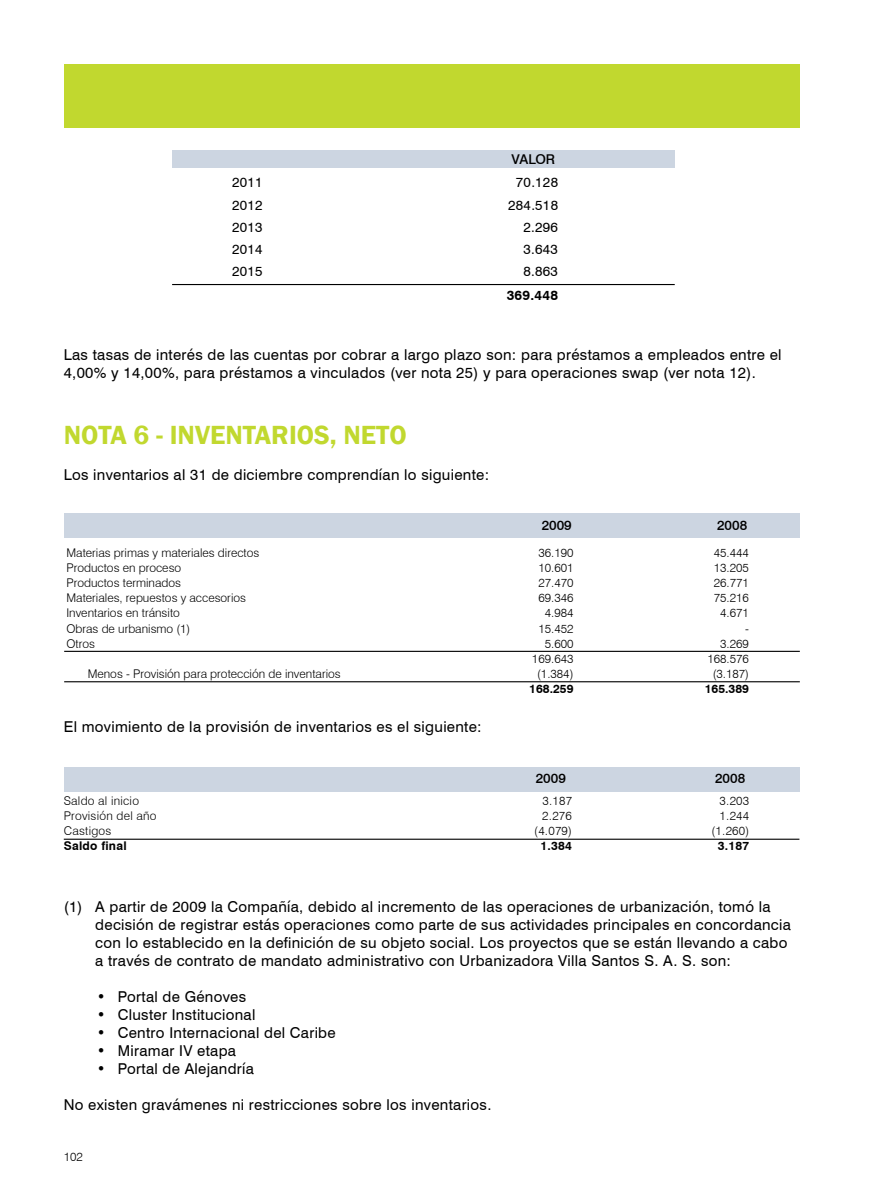
<style>
.page{position:relative;width:893px;height:1191px;background:#fff}
.page>*{position:absolute;margin:0;border:0;box-sizing:border-box;transform-origin:0 0}
.t1{font:600 27px "Franklin Gothic";color:#c1d82f}
.t2{font:15px/18px "Swiss 721 BT";letter-spacing:.02em;color:#000}
.t3{font:13.5px "Swiss 721 BT";letter-spacing:.02em;color:#000}
.t4{font:500 13.5px "Swiss 721 BT";color:#000}
.t5{font:700 13.5px "Swiss 721 BT";letter-spacing:.02em;color:#000}
.t6{font:300 12px "Swiss 721 BT";color:#000}
.t7{font:300 12px "Swiss 721 BT";letter-spacing:.02em;color:#000}
.t8{font:700 12px "Swiss 721 BT";letter-spacing:.02em;color:#000}
</style>
<div class="page">
<div style="left:64px;top:64px;width:735px;height:64px;background:#c1d82f"></div>
<hr style="left:64px;top:651px;width:736px;height:1px;background:#000">
<div style="left:64px;top:513px;width:736px;height:25px;background:#ccd5e1"></div>
<hr style="left:64px;top:681px;width:736px;height:1px;background:#000">
<div style="left:64px;top:767px;width:735px;height:24px;background:#ccd5e1"></div>
<hr style="left:64px;top:838px;width:735px;height:1px;background:#000">
<div style="left:172px;top:151px;width:503px;height:17px;background:#ccd5e1"></div>
<hr style="left:172px;top:284px;width:503px;height:1px;background:#000">
<p class="t4" style="left:511px;top:151px;width:45px">VALOR</p>
<p class="t3" style="left:232px;top:174px;width:32px">2011</p>
<p class="t3" style="left:516px;top:174px;width:44px">70.128</p>
<p class="t3" style="left:232px;top:197px;width:32px">2012</p>
<p class="t3" style="left:508px;top:197px;width:51px">284.518</p>
<p class="t3" style="left:232px;top:219px;width:32px">2013</p>
<p class="t3" style="left:524px;top:219px;width:36px">2.296</p>
<p class="t3" style="left:232px;top:241px;width:32px">2014</p>
<p class="t3" style="left:524px;top:241px;width:36px">3.643</p>
<p class="t3" style="left:232px;top:263px;width:32px">2015</p>
<p class="t3" style="left:524px;top:263px;width:36px">8.863</p>
<p class="t5" style="left:507px;top:287px;width:53px">369.448</p>
<p class="t2" style="left:64px;top:346px;width:719px">Las tasas de interés de las cuentas por cobrar a largo plazo son: para préstamos a empleados entre el<br>4,00% y 14,00%, para préstamos a vinculados (ver nota 25) y para operaciones swap (ver nota 12).</p>
<h1 class="t1" style="left:64px;top:418px;width:344px">NOTA 6 - INVENTARIOS, NETO</h1>
<p class="t2" style="left:64px;top:466px;width:427px">Los inventarios al 31 de diciembre comprendían lo siguiente:</p>
<p class="t4" style="left:542px;top:516px;width:32px">2009</p>
<p class="t4" style="left:717px;top:516px;width:32px">2008</p>
<p class="t6" style="left:66px;top:546px;width:194px">Materias primas y materiales directos</p>
<p class="t6" style="left:538px;top:546px;width:37px">36.190</p>
<p class="t6" style="left:714px;top:546px;width:37px">45.444</p>
<p class="t6" style="left:66px;top:561px;width:116px">Productos en proceso</p>
<p class="t6" style="left:538px;top:561px;width:37px">10.601</p>
<p class="t6" style="left:714px;top:561px;width:37px">13.205</p>
<p class="t6" style="left:66px;top:576px;width:116px">Productos terminados</p>
<p class="t6" style="left:538px;top:576px;width:37px">27.470</p>
<p class="t6" style="left:714px;top:576px;width:37px">26.771</p>
<p class="t6" style="left:66px;top:591px;width:181px">Materiales, repuestos y accesorios</p>
<p class="t6" style="left:538px;top:591px;width:37px">69.346</p>
<p class="t6" style="left:714px;top:591px;width:37px">75.216</p>
<p class="t6" style="left:66px;top:606px;width:115px">Inventarios en tránsito</p>
<p class="t6" style="left:545px;top:606px;width:30px">4.984</p>
<p class="t6" style="left:720px;top:606px;width:30px">4.671</p>
<p class="t6" style="left:66px;top:621px;width:125px">Obras de urbanismo (1)</p>
<p class="t6" style="left:538px;top:621px;width:37px">15.452</p>
<p class="t6" style="left:745px;top:621px;width:5px">-</p>
<p class="t6" style="left:66px;top:636px;width:30px">Otros</p>
<p class="t6" style="left:545px;top:636px;width:30px">5.600</p>
<p class="t6" style="left:720px;top:636px;width:30px">3.269</p>
<p class="t6" style="left:532px;top:651px;width:43px">169.643</p>
<p class="t6" style="left:707px;top:651px;width:43px">168.576</p>
<p class="t6" style="left:88px;top:666px;width:255px">Menos - Provisión para protección de inventarios</p>
<p class="t6" style="left:537px;top:666px;width:38px">(1.384)</p>
<p class="t6" style="left:713px;top:666px;width:38px">(3.187)</p>
<p class="t8" style="left:529px;top:681px;width:46px">168.259</p>
<p class="t8" style="left:705px;top:681px;width:46px">165.389</p>
<p class="t2" style="left:64px;top:718px;width:419px">El movimiento de la provisión de inventarios es el siguiente:</p>
<p class="t4" style="left:536px;top:770px;width:32px">2009</p>
<p class="t4" style="left:715px;top:770px;width:32px">2008</p>
<p class="t7" style="left:64px;top:794px;width:77px">Saldo al inicio</p>
<p class="t6" style="left:542px;top:794px;width:31px">3.187</p>
<p class="t6" style="left:720px;top:794px;width:31px">3.203</p>
<p class="t7" style="left:64px;top:809px;width:94px">Provisión del año</p>
<p class="t6" style="left:542px;top:809px;width:31px">2.276</p>
<p class="t6" style="left:720px;top:809px;width:31px">1.244</p>
<p class="t7" style="left:64px;top:824px;width:49px">Castigos</p>
<p class="t6" style="left:534px;top:824px;width:39px">(4.079)</p>
<p class="t6" style="left:712px;top:824px;width:39px">(1.260)</p>
<p class="t8" style="left:64px;top:839px;width:64px">Saldo final</p>
<p class="t8" style="left:540px;top:839px;width:33px">1.384</p>
<p class="t8" style="left:718px;top:839px;width:33px">3.187</p>
<p class="t2" style="left:95px;top:898px;width:697px;text-indent:-32px">(1) A partir de 2009 la Compañía, debido al incremento de las operaciones de urbanización, tomó la decisión de registrar estás operaciones como parte de sus actividades principales en concordancia con lo establecido en la definición de su objeto social. Los proyectos que se están llevando a cabo a través de contrato de mandato administrativo con Urbanizadora Villa Santos S. A. S. son:</p>
<p class="t2" style="left:97px;top:988px;width:151px">• Portal de Génoves</p>
<p class="t2" style="left:97px;top:1006px;width:160px">• Cluster Institucional</p>
<p class="t2" style="left:97px;top:1024px;width:240px">• Centro Internacional del Caribe</p>
<p class="t2" style="left:97px;top:1042px;width:141px">• Miramar IV etapa</p>
<p class="t2" style="left:97px;top:1060px;width:159px">• Portal de Alejandría</p>
<p class="t2" style="left:64px;top:1096px;width:429px">No existen gravámenes ni restricciones sobre los inventarios.</p>
<p class="t6" style="left:64px;top:1149px;width:21px">102</p>
</div>
